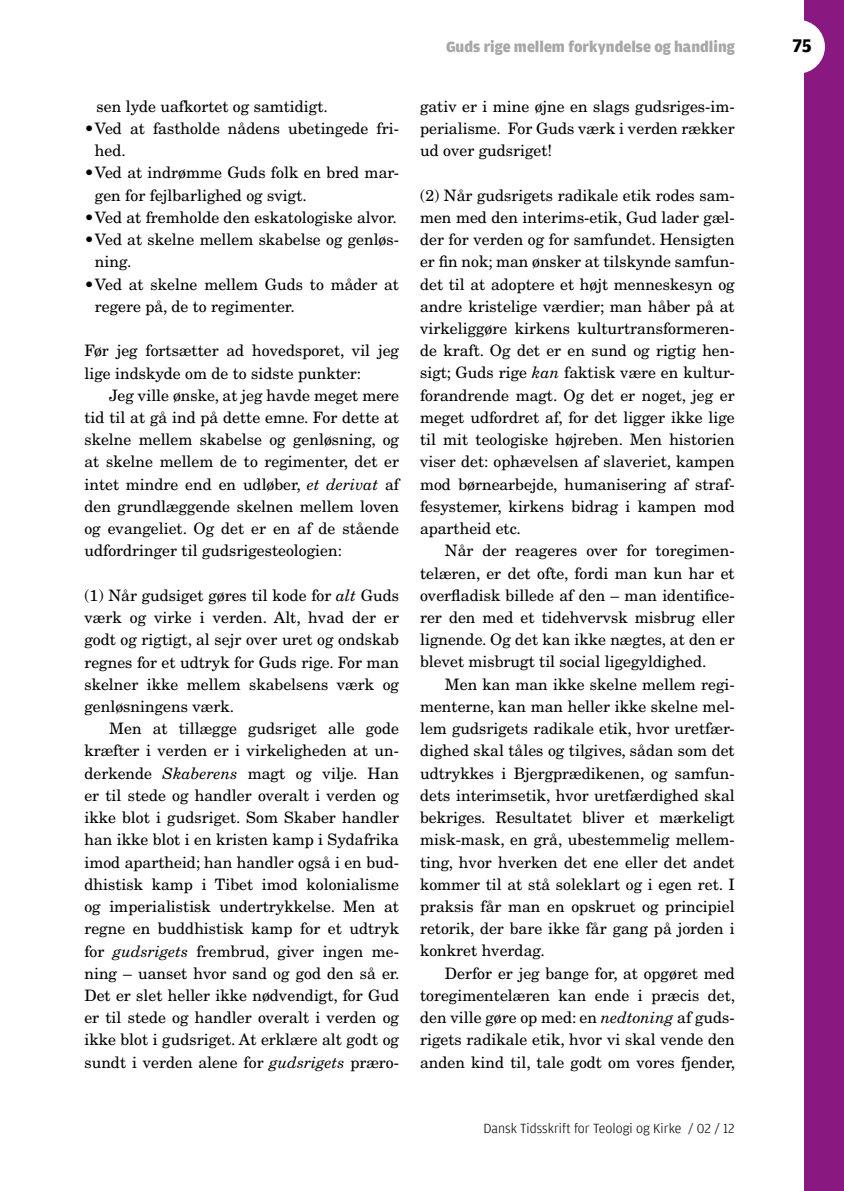
<style>
.page{position:relative;width:844px;height:1191px;background:#fff}
.page>*{position:absolute;margin:0;border:0;box-sizing:border-box;transform-origin:0 0}
.t1{font:700 19.25px "Amplitude";color:#000}
.t2{font:15.75px/22.2px "New Century Schlbk";color:#000;text-align:justify}
.t3{font:900 15.75px "Amplitude";color:#a6a7a7}
.t4{font:300 14px "Amplitude";color:#000}
.s1{font-style:italic}
</style>
<div class="page">
<div style="left:804px;top:0;width:39px;height:1191px;background:#891981"></div>
<div style="left:771px;top:20px;width:53px;height:54px;background:#fff;border-radius:50%"></div>
<p class="t2" style="left:97px;top:95px;width:233px">sen lyde uafkortet og samtidigt.</p>
<p class="t2" style="left:95px;top:117px;width:305px;text-indent:-11px">• Ved at fastholde nådens ubetingede fri&shy;hed.</p>
<p class="t2" style="left:95px;top:162px;width:305px;text-indent:-11px">• Ved at indrømme Guds folk en bred mar&shy;gen for fejlbarlighed og svigt.</p>
<p class="t2" style="left:84px;top:206px;width:314px">• Ved at fremholde den eskatologiske alvor.</p>
<p class="t2" style="left:95px;top:228px;width:305px;text-indent:-11px">• Ved at skelne mellem skabelse og genløs&shy;ning.</p>
<p class="t2" style="left:95px;top:273px;width:305px;text-indent:-11px">• Ved at skelne mellem Guds to måder at regere på, de to regimenter.</p>
<p class="t2" style="left:84px;top:339px;width:316px">Før jeg fortsætter ad hovedsporet, vil jeg lige indskyde om de to sidste punkter:</p>
<p class="t2" style="left:84px;top:384px;width:316px;text-indent:25px">Jeg ville ønske, at jeg havde meget mere tid til at gå ind på dette emne. For dette at skelne mellem skabelse og genløsning, og at skelne mellem de to regimenter, det er intet mindre end en udløber, <span class="s1">et derivat</span> af den grundlæggende skelnen mellem loven og evangeliet. Og det er en af de stående udfordringer til gudsrigesteologien:</p>
<p class="t2" style="left:84px;top:584px;width:316px">(1) Når gudsiget gøres til kode for <span class="s1">alt</span> Guds værk og virke i verden. Alt, hvad der er godt og rigtigt, al sejr over uret og ondskab regnes for et udtryk for Guds rige. For man skelner ikke mellem skabelsens værk og genløsningens værk.</p>
<p class="t2" style="left:84px;top:717px;width:317px;text-indent:25px">Men at tillægge gudsriget alle gode kræfter i verden er i virkeligheden at un&shy;derkende <span class="s1">Skaberens</span> magt og vilje. Han er til stede og handler overalt i verden og ikke blot i gudsriget. Som Skaber handler han ikke blot i en kristen kamp i Sydafrika imod apartheid; han handler også i en bud&shy;dhistisk kamp i Tibet imod kolonialisme og imperialistisk undertrykkelse. Men at regne en buddhistisk kamp for et udtryk for <span class="s1">gudsrigets</span> frembrud, giver ingen me&shy;ning – uanset hvor sand og god den så er.<br>Det er slet heller ikke nødvendigt, for Gud er til stede og handler overalt i verden og ikke blot i gudsriget. At erklære alt godt og sundt i verden alene for <span class="s1">gudsrigets</span> præro-</p>
<p class="t3" style="left:446px;top:38px;width:290px">Guds rige mellem forkyndelse og handling</p>
<p class="t1" style="left:792px;top:35px;width:21px">75</p>
<p class="t2" style="left:420px;top:95px;width:316px">gativ er i mine øjne en slags gudsriges-im&shy;perialisme. For Guds værk i verden rækker ud over gudsriget!</p>
<p class="t2" style="left:420px;top:184px;width:316px">(2) Når gudsrigets radikale etik rodes sam&shy;men med den interims-etik, Gud lader gæl&shy;der for verden og for samfundet. Hensigten er fin nok; man ønsker at tilskynde samfun&shy;det til at adoptere et højt menneskesyn og andre kristelige værdier; man håber på at virkeliggøre kirkens kulturtransformeren&shy;de kraft. Og det er en sund og rigtig hen&shy;sigt; Guds rige <span class="s1">kan</span> faktisk være en kultur&shy;forandrende magt. Og det er noget, jeg er meget udfordret af, for det ligger ikke lige til mit teologiske højreben. Men historien viser det: ophævelsen af slaveriet, kampen mod børnearbejde, humanisering af straf&shy;fesystemer, kirkens bidrag i kampen mod apartheid etc.</p>
<p class="t2" style="left:420px;top:539px;width:316px;text-indent:25px">Når der reageres over for toregimen&shy;telæren, er det ofte, fordi man kun har et overfladisk billede af den – man identifice&shy;rer den med et tidehvervsk misbrug eller lignende. Og det kan ikke nægtes, at den er blevet misbrugt til social ligegyldighed.</p>
<p class="t2" style="left:420px;top:673px;width:316px;text-indent:25px">Men kan man ikke skelne mellem regi&shy;menterne, kan man heller ikke skelne mel&shy;lem gudsrigets radikale etik, hvor uretfær&shy;dighed skal tåles og tilgives, sådan som det udtrykkes i Bjergprædikenen, og samfun&shy;dets interimsetik, hvor uretfærdighed skal bekriges. Resultatet bliver et mærkeligt misk-mask, en grå, ubestemmelig mellem&shy;ting, hvor hverken det ene eller det andet kommer til at stå soleklart og i egen ret. I praksis får man en opskruet og principiel retorik, der bare ikke får gang på jorden i konkret hverdag.</p>
<p class="t2" style="left:420px;top:962px;width:317px;text-indent:25px">Derfor er jeg bange for, at opgøret med toregimentelæren kan ende i præcis det, den ville gøre op med: en <span class="s1">nedtoning</span> af guds&shy;rigets radikale etik, hvor vi skal vende den anden kind til, tale godt om vores fjender,</p>
<p class="t4" style="left:483px;top:1120px;width:253px">Dansk Tidsskrift for Teologi og Kirke / 02 / 12</p>
</div>
